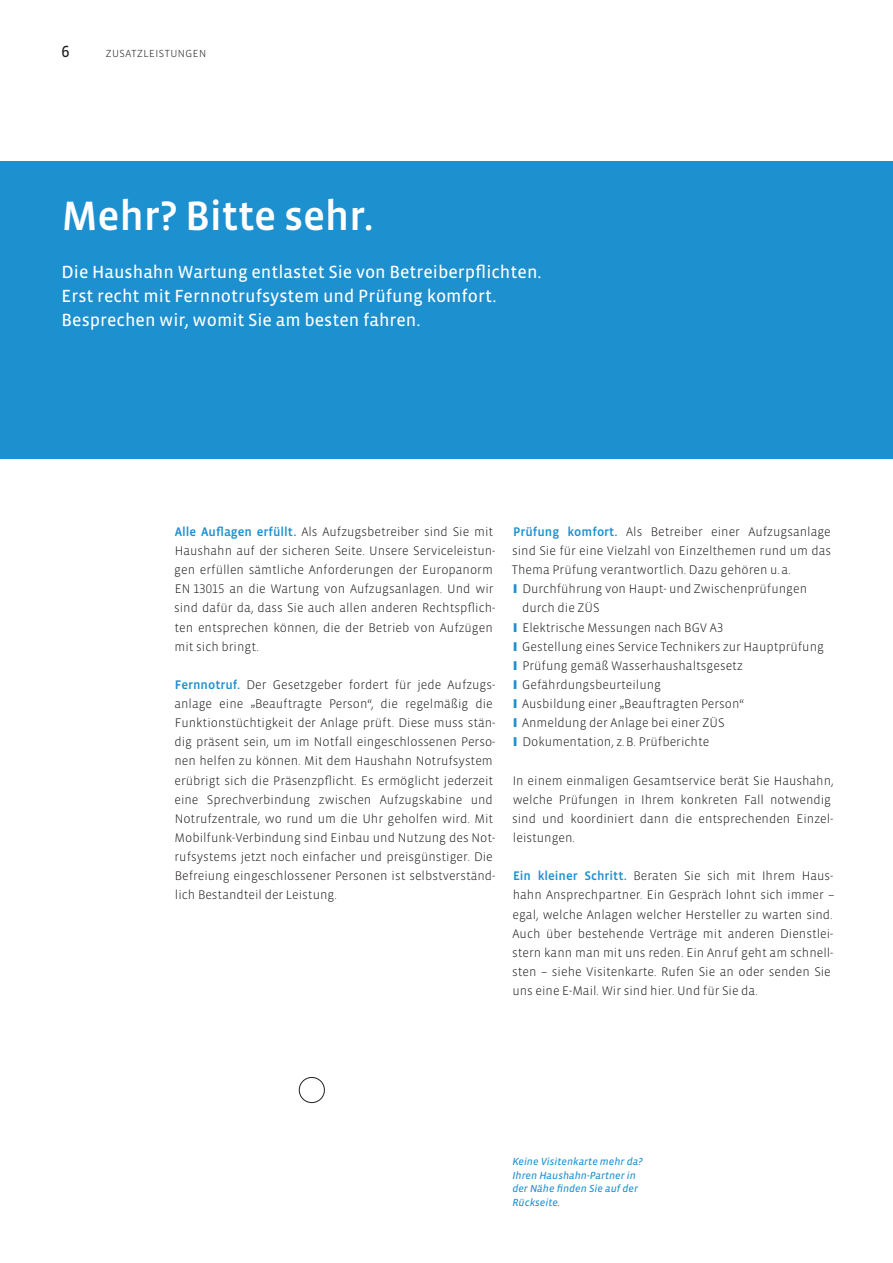
<style>
.page{position:relative;width:893px;height:1263px;background:#fff}
.page>*{position:absolute;margin:0;border:0;box-sizing:border-box;transform-origin:0 0}
.HH_Head1_DINA4_28pt{font:500 42px "Vista Sans OT";letter-spacing:-.01em;color:#fff}
.HH_Head2_12pt_Weiß{font:18px "Vista Sans OT";color:#fff}
.t1{font:16.5px "Vista Sans OT";color:#231f20}
.HH_Head3_Copy_8_5pt{font:300 12.75px/19.2px "Vista Sans OT";color:#231f20}
.HH_Bildunterschrift{font:italic 10.5px/13.5px "Vista Sans OT";color:#1d90d0}
.HH_Kolumnentitel_Cap{font:300 10.5px "Vista Sans OT";letter-spacing:.05em;color:#231f20}
.s1{font-weight:500;color:#1d90d0}
.s2{color:#1d90d0}
</style>
<div class="page">
<div style="left:0;top:162px;width:893px;height:297px;background:#1d90d0"></div>
<div style="left:299px;top:1077px;width:26px;height:26px;border:1px solid #231f20;border-radius:50%"></div>
<p class="t1" style="left:62px;top:43px;width:10px">6</p>
<p class="HH_Kolumnentitel_Cap" style="left:106px;top:48px;width:102px">ZUSATZLEISTUNGEN</p>
<p class="HH_Head1_DINA4_28pt" style="left:62px;top:194px;width:314px">Mehr? Bitte sehr.</p>
<p class="HH_Head2_12pt_Weiß" style="left:62px;top:262px;width:481px">Die Haushahn Wartung entlastet Sie von Betreiberpflichten.</p>
<p class="HH_Head2_12pt_Weiß" style="left:62px;top:286px;width:436px">Erst recht mit Fernnotrufsystem und Prüfung komfort.</p>
<p class="HH_Head2_12pt_Weiß" style="left:62px;top:310px;width:360px">Besprechen wir, womit Sie am besten fahren.</p>
<p class="HH_Head3_Copy_8_5pt" style="left:174px;top:522px;width:323px"><span class="s1">Alle Auflagen erfüllt.</span> Als Aufzugsbetreiber sind Sie mit Haushahn auf der sicheren Seite. Unsere Serviceleistun&shy;gen erfüllen sämtliche Anforderungen der Europanorm EN 13015 an die Wartung von Aufzugsanlagen. Und wir sind dafür da, dass Sie auch allen anderen Rechtspflich&shy;ten entsprechen können, die der Betrieb von Aufzügen mit sich bringt.</p>
<p class="HH_Head3_Copy_8_5pt" style="left:174px;top:675px;width:322px"><span class="s1">Fernnotruf.</span> Der Gesetzgeber fordert für jede Aufzugs&shy;anlage eine „Beauftragte Person“, die regelmäßig die Funktionstüchtigkeit der Anlage prüft. Diese muss stän&shy;dig präsent sein, um im Notfall eingeschlossenen Perso&shy;nen helfen zu können. Mit dem Haushahn Notrufsystem erübrigt sich die Präsenzpflicht. Es ermöglicht jederzeit eine Sprechverbindung zwischen Aufzugskabine und Notrufzentrale, wo rund um die Uhr geholfen wird. Mit Mobilfunk-Verbindung sind Einbau und Nutzung des Not&shy;rufsystems jetzt noch einfacher und preisgünstiger. Die Befreiung eingeschlossener Personen ist selbstverständ&shy;lich Bestandteil der Leistung.</p>
<p class="HH_Head3_Copy_8_5pt" style="left:512px;top:522px;width:321px;text-align:justify"><span class="s1">Prüfung komfort.</span> Als Betreiber einer Aufzugsanlage sind Sie für eine Vielzahl von Einzelthemen rund um das Thema Prüfung verantwortlich. Dazu gehören u.a.</p>
<p class="HH_Head3_Copy_8_5pt" style="left:522px;top:580px;width:287px;text-indent:-9px"><span class="s2">❙</span> Durchführung von Haupt- und Zwischenprüfungen durch die ZÜS</p>
<p class="HH_Head3_Copy_8_5pt" style="left:513px;top:618px;width:211px"><span class="s2">❙</span> Elektrische Messungen nach BGV A3</p>
<p class="HH_Head3_Copy_8_5pt" style="left:513px;top:637px;width:312px"><span class="s2">❙</span> Gestellung eines Service Technikers zur Hauptprüfung</p>
<p class="HH_Head3_Copy_8_5pt" style="left:513px;top:656px;width:231px"><span class="s2">❙</span> Prüfung gemäß Wasserhaushaltsgesetz</p>
<p class="HH_Head3_Copy_8_5pt" style="left:513px;top:675px;width:149px"><span class="s2">❙</span> Gefährdungsbeurteilung</p>
<p class="HH_Head3_Copy_8_5pt" style="left:513px;top:694px;width:232px"><span class="s2">❙</span> Ausbildung einer „Beauftragten Person“</p>
<p class="HH_Head3_Copy_8_5pt" style="left:513px;top:713px;width:213px"><span class="s2">❙</span> Anmeldung der Anlage bei einer ZÜS</p>
<p class="HH_Head3_Copy_8_5pt" style="left:513px;top:733px;width:197px"><span class="s2">❙</span> Dokumentation, z.B. Prüfberichte</p>
<p class="HH_Head3_Copy_8_5pt" style="left:512px;top:771px;width:323px">In einem einmaligen Gesamtservice berät Sie Haushahn, welche Prüfungen in Ihrem konkreten Fall notwendig sind und koordiniert dann die entsprechenden Einzel&shy;leistungen.</p>
<p class="HH_Head3_Copy_8_5pt" style="left:512px;top:867px;width:324px"><span class="s1">Ein kleiner Schritt.</span> Beraten Sie sich mit Ihrem Haus&shy;hahn Ansprechpartner. Ein Gespräch lohnt sich immer – egal, welche Anlagen welcher Hersteller zu warten sind.<br>Auch über bestehende Verträge mit anderen Dienstlei&shy;stern kann man mit uns reden. Ein Anruf geht am schnell&shy;sten – siehe Visitenkarte. Rufen Sie an oder senden Sie uns eine E-Mail. Wir sind hier. Und für Sie da.</p>
<p class="HH_Bildunterschrift" style="left:512px;top:1155px;width:132px">Keine Visitenkarte mehr da?<br>Ihren Haushahn-Partner in der Nähe finden Sie auf der<br>Rückseite.</p>
</div>
